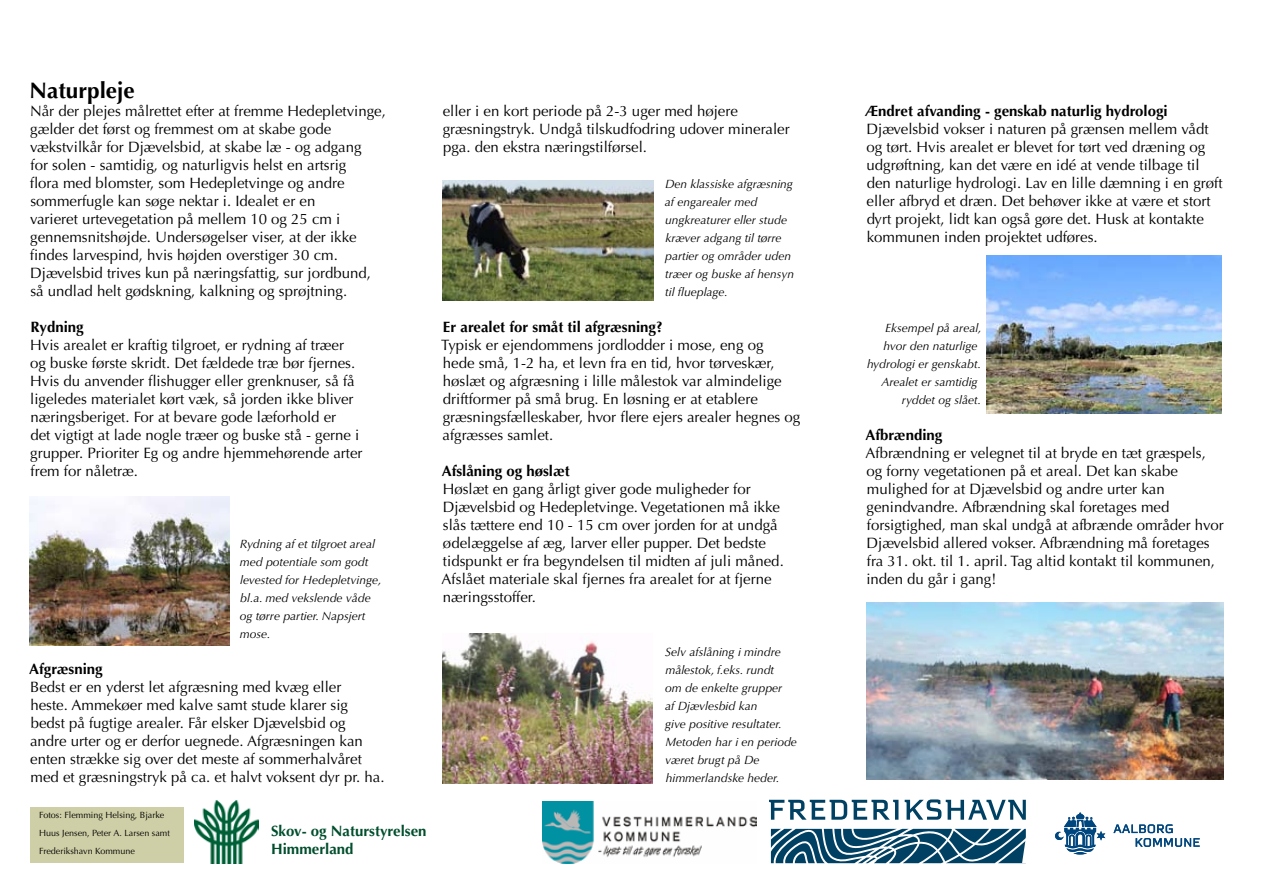
<style>
.page{position:relative;width:1263px;height:893px;background:#fff}
.page>*{position:absolute;margin:0;border:0;box-sizing:border-box;transform-origin:0 0}
.t1{font:700 22.5px "Optima LT Std";color:#000}
.t2{font:15px/18px "Optima LT Std";color:#000}
.t3{font:700 15px "Optima LT Std";color:#000}
.t4{font:700 15px/18px "Optima LT Std";color:#004e2d}
.t5{font:italic 12px/18px "Optima LT Std";color:#000}
.t6{font:9px/18px "Optima LT Std";color:#000}
</style>
<div class="page">
<img style="left:543px;top:801px;width:214px;height:62px">
<svg style="left:769px;top:799px;width:431px;height:64px"></svg>
<img style="left:30px;top:496px;width:200px;height:150px">
<img style="left:194px;top:800px;width:65px;height:63px">
<img style="left:442px;top:180px;width:211px;height:120px">
<img style="left:442px;top:634px;width:211px;height:149px">
<img style="left:986px;top:255px;width:236px;height:159px">
<img style="left:866px;top:602px;width:358px;height:178px">
<div style="left:30px;top:807px;width:153px;height:56px;background:#cfcfa7"></div>
<h1 class="t1" style="left:30px;top:77px;width:107px">Naturpleje</h1>
<p class="t2" style="left:30px;top:102px;width:357px">Når der plejes målrettet efter at fremme Hedepletvinge, gælder det først og fremmest om at skabe gode vækstvilkår for Djævelsbid, at skabe læ - og adgang<br>for solen - samtidig, og naturligvis helst en artsrig<br>flora med blomster, som Hedepletvinge og andre sommerfugle kan søge nektar i. Idealet er en<br>varieret urtevegetation på mellem 10 og 25 cm i gennemsnitshøjde. Undersøgelser viser, at der ikke findes larvespind, hvis højden overstiger 30 cm.<br>Djævelsbid trives kun på næringsfattig, sur jordbund, så undlad helt gødskning, kalkning og sprøjtning.</p>
<p class="t3" style="left:30px;top:318px;width:55px">Rydning</p>
<p class="t2" style="left:30px;top:336px;width:334px">Hvis arealet er kraftig tilgroet, er rydning af træer og buske første skridt. Det fældede træ bør fjernes.<br>Hvis du anvender flishugger eller grenknuser, så få ligeledes materialet kørt væk, så jorden ikke bliver næringsberiget. For at bevare gode læforhold er<br>det vigtigt at lade nogle træer og buske stå - gerne i grupper. Prioriter Eg og andre hjemmehørende arter frem for nåletræ.</p>
<p class="t5" style="left:240px;top:535px;width:143px">Rydning af et tilgroet areal med potentiale som godt levested for Hedepletvinge, bl.a. med vekslende våde og tørre partier. Napsjert mose.</p>
<p class="t3" style="left:29px;top:660px;width:75px">Afgræsning</p>
<p class="t2" style="left:30px;top:678px;width:356px">Bedst er en yderst let afgræsning med kvæg eller<br>heste. Ammekøer med kalve samt stude klarer sig bedst på fugtige arealer. Får elsker Djævelsbid og andre urter og er derfor uegnede. Afgræsningen kan enten strække sig over det meste af sommerhalvåret med et græsningstryk på ca. et halvt voksent dyr pr. ha.</p>
<p class="t6" style="left:39px;top:806px;width:132px">Fotos: Flemming Helsing, Bjarke<br>Huus Jensen, Peter A. Larsen samt<br>Frederikshavn Kommune</p>
<p class="t4" style="left:271px;top:822px;width:157px">Skov- og Naturstyrelsen<br>Himmerland</p>
<p class="t2" style="left:443px;top:102px;width:348px">eller i en kort periode på 2-3 uger med højere græsningstryk. Undgå tilskudfodring udover mineraler pga. den ekstra næringstilførsel.</p>
<p class="t5" style="left:665px;top:175px;width:131px">Den klassiske afgræsning af engarealer med ungkreaturer eller stude kræver adgang til tørre partier og områder uden træer og buske af hensyn til flueplage.</p>
<p class="t3" style="left:443px;top:318px;width:221px">Er arealet for småt til afgræsning?</p>
<p class="t2" style="left:441px;top:336px;width:361px">Typisk er ejendommens jordlodder i mose, eng og<br>hede små, 1-2 ha, et levn fra en tid, hvor tørveskær, høslæt og afgræsning i lille målestok var almindelige driftformer på små brug. En løsning er at etablere græsningsfælleskaber, hvor flere ejers arealer hegnes og afgræsses samlet.</p>
<p class="t3" style="left:442px;top:462px;width:130px">Afslåning og høslæt</p>
<p class="t2" style="left:442px;top:480px;width:344px">Høslæt en gang årligt giver gode muligheder for Djævelsbid og Hedepletvinge. Vegetationen må ikke slås tættere end 10 - 15 cm over jorden for at undgå ødelæggelse af æg, larver eller pupper. Det bedste tidspunkt er fra begyndelsen til midten af juli måned.<br>Afslået materiale skal fjernes fra arealet for at fjerne næringsstoffer.</p>
<p class="t5" style="left:665px;top:643px;width:133px">Selv afslåning i mindre målestok, f.eks. rundt<br>om de enkelte grupper<br>af Djævlesbid kan<br>give positive resultater.<br>Metoden har i en periode været brugt på De himmerlandske heder.</p>
<p class="t3" style="left:865px;top:102px;width:304px">Ændret afvanding - genskab naturlig hydrologi</p>
<p class="t2" style="left:866px;top:120px;width:357px">Djævelsbid vokser i naturen på grænsen mellem vådt og tørt. Hvis arealet er blevet for tørt ved dræning og udgrøftning, kan det være en idé at vende tilbage til den naturlige hydrologi. Lav en lille dæmning i en grøft eller afbryd et dræn. Det behøver ikke at være et stort dyrt projekt, lidt kan også gøre det. Husk at kontakte kommunen inden projektet udføres.</p>
<p class="t5" style="left:885px;top:319px;width:98px">Eksempel på areal,</p>
<p class="t5" style="left:883px;top:337px;width:95px">hvor den naturlige</p>
<p class="t5" style="left:867px;top:355px;width:115px">hydrologi er genskabt.</p>
<p class="t5" style="left:881px;top:373px;width:98px">Arealet er samtidig</p>
<p class="t5" style="left:902px;top:391px;width:81px">ryddet og slået.</p>
<p class="t3" style="left:865px;top:426px;width:78px">Afbrænding</p>
<p class="t2" style="left:865px;top:444px;width:360px">Afbrændning er velegnet til at bryde en tæt græspels, og forny vegetationen på et areal. Det kan skabe mulighed for at Djævelsbid og andre urter kan genindvandre. Afbrændning skal foretages med forsigtighed, man skal undgå at afbrænde områder hvor Djævelsbid allered vokser. Afbrændning må foretages fra 31. okt. til 1. april. Tag altid kontakt til kommunen, inden du går i gang!</p>
</div>
